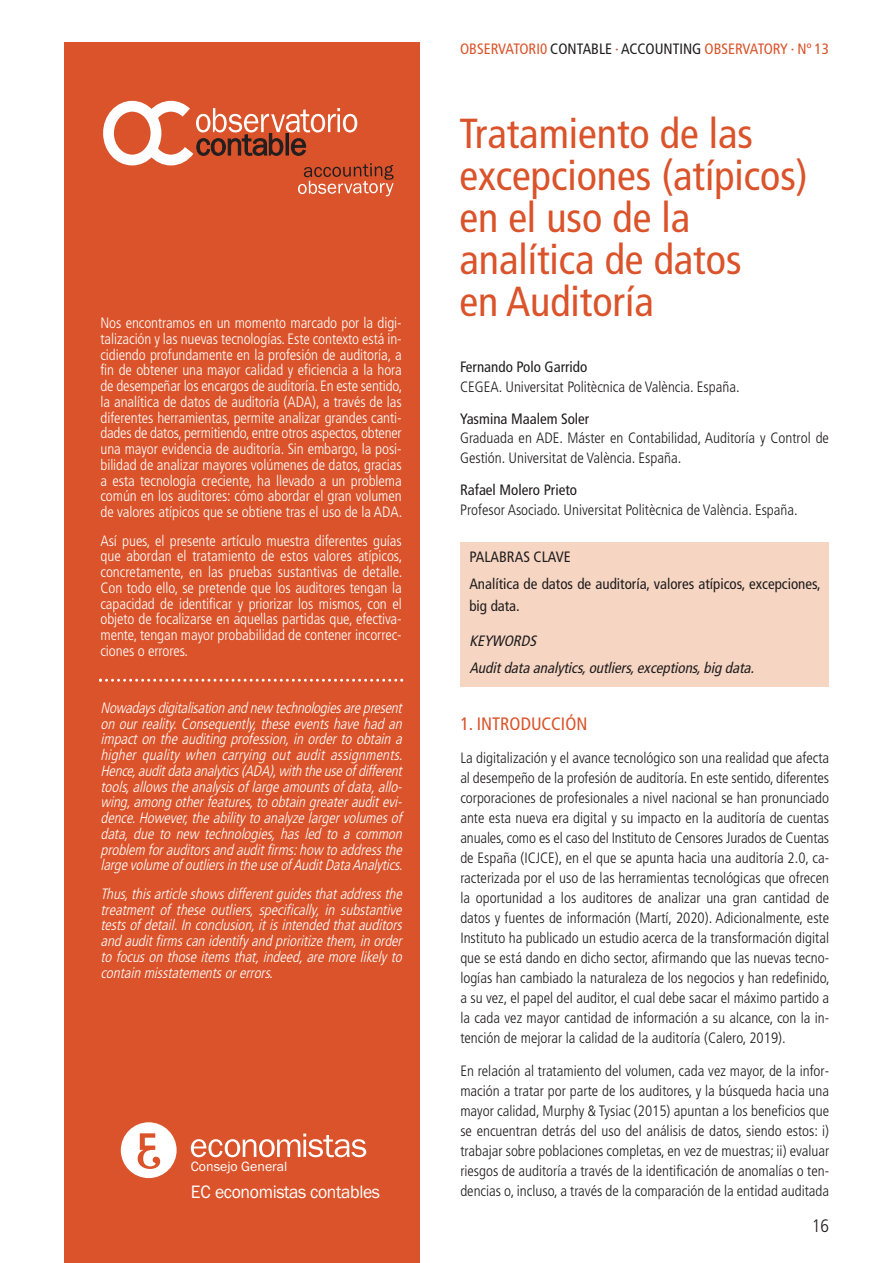
<style>
.page{position:relative;width:893px;height:1263px;background:#fff}
.page>*{position:absolute;margin:0;border:0;box-sizing:border-box;transform-origin:0 0}
.t1{font:condensed 42px/42px "Frutiger";color:#da532a}
.t2{font:18.6px "Franklin Gothic";letter-spacing:-.02em;color:#fff;scale:.95 1}
.t3{font:condensed 18px "Frutiger";color:#da532a}
.t4{font:300 condensed 18px "Frutiger";color:#201d1d}
.t5{font:300 condensed 15px/20px "Frutiger";color:#201d1d;text-align:justify}
.t6{font:300 condensed 15px/15.8px "Frutiger";letter-spacing:-.005em;color:#fff;text-align:justify}
.t7{font:italic 300 condensed 15px/15.8px "Frutiger";letter-spacing:-.005em;color:#fff}
.t8{font:condensed 15px/26.7px "Frutiger";color:#201d1d}
.t9{font:italic condensed 15px/26.7px "Frutiger";color:#201d1d}
.t10{font:condensed 15px "Frutiger";color:#da532a}
.t11{font:13.95px "Franklin Gothic";color:#fff}
.s1{color:#201d1d}
</style>
<div class="page">
<div style="left:64px;top:43px;width:355px;height:1220px;background:#db532a"></div>
<div style="left:103px;top:101px;width:58px;height:64px;border:11px solid #fff;border-radius:50%"></div>
<svg style="left:136px;top:100px;width:258px;height:96px"></svg>
<div style="left:121px;top:1122px;width:56px;height:56px;background:#fff;border-radius:50%"></div>
<svg style="left:138px;top:1133px;width:22px;height:36px"></svg>
<svg style="left:191px;top:1134px;width:175px;height:23px"></svg>
<div style="left:460px;top:542px;width:369px;height:144px;background:#f6d5c3"></div>
<svg style="left:99px;top:679px;width:304px;height:3px"></svg>
<p class="t6" style="left:100px;top:316px;width:303px">Nos encontramos en un momento marcado por la digi&shy;talización y las nuevas tecnologías. Este contexto está in&shy;cidiendo profundamente en la profesión de auditoría, a fin de obtener una mayor calidad y eficiencia a la hora de desempeñar los encargos de auditoría. En este sentido, la analítica de datos de auditoría (ADA), a través de las diferentes herramientas, permite analizar grandes canti&shy;dades de datos, permitiendo, entre otros aspectos, obtener una mayor evidencia de auditoría. Sin embargo, la posi&shy;bilidad de analizar mayores volúmenes de datos, gracias a esta tecnología creciente, ha llevado a un problema común en los auditores: cómo abordar el gran volumen de valores atípicos que se obtiene tras el uso de la ADA.</p>
<p class="t6" style="left:100px;top:534px;width:303px">Así pues, el presente artículo muestra diferentes guías que abordan el tratamiento de estos valores atípicos, concretamente, en las pruebas sustantivas de detalle.<br>Con todo ello, se pretende que los auditores tengan la capacidad de identificar y priorizar los mismos, con el objeto de focalizarse en aquellas partidas que, efectiva&shy;mente, tengan mayor probabilidad de contener incorrec&shy;ciones o errores.</p>
<p class="t7" style="left:100px;top:701px;width:306px">Nowadaysdigitalisation and new technologiesarepresent on our reality. Consequently, these events have had an impact on the auditing profession, in order to obtain a higher quality when carrying out audit assignments.<br>Hence,auditdata analytics(ADA),with theuseof different tools,allowsthe analysisof large amountsof data,allo&shy;wing,among otherfeatures,to obtain greaterauditevi&shy;dence.However,the ability to analyze largervolumesof data, due to new technologies, has led to a common problem forauditorsand auditfirms:how to addressthe large volume of outliersin the use of AuditData Analytics.</p>
<p class="t7" style="left:100px;top:887px;width:306px;text-align:justify">Thus,thisarticle showsdifferentguidesthataddressthe treatment of these outliers, specifically, in substantive testsof detail.In conclusion,itisintended thatauditors and auditfirmscan identify and prioritize them,in order to focus on those items that,indeed,are more likely to contain misstatementsorerrors.</p>
<p class="t11" style="left:191px;top:1161px;width:98px">Consejo General</p>
<p class="t2" style="left:191px;top:1185px;width:201px">EC economistas contables</p>
<p class="t10" style="left:460px;top:43px;width:370px">OBSERVATORI0 <span class="s1">CONTABLE</span> · <span class="s1">ACCOUNTING</span> OBSERVATORY · Nº 13</p>
<h1 class="t1" style="left:459px;top:116px;width:350px">Tratamiento de las excepciones (atípicos) en el uso de la analítica de datos<br>en Auditoría</h1>
<p class="t8" style="left:460px;top:355px;width:129px">Fernando Polo Garrido</p>
<p class="t5" style="left:460px;top:378px;width:281px">CEGEA. Universitat Politècnica de València. España.</p>
<p class="t8" style="left:460px;top:407px;width:131px">Yasmina Maalem Soler</p>
<p class="t5" style="left:460px;top:430px;width:370px;line-height:19.5px">Graduada en ADE. Máster en Contabilidad, Auditoría y Control de<br>Gestión. Universitat de València. España.</p>
<p class="t8" style="left:460px;top:478px;width:118px">Rafael Molero Prieto</p>
<p class="t5" style="left:460px;top:501px;width:339px">Profesor Asociado. Universitat Politècnica de València. España.</p>
<p class="t8" style="left:469px;top:545px;width:353px">PALABRAS CLAVE<br>Analítica de datos de auditoría, valores atípicos, excepciones,</p>
<p class="t8" style="left:469px;top:594px;width:52px">big data.</p>
<p class="t9" style="left:469px;top:629px;width:289px">KEYWORDS<br>Auditdata analytics,outliers,exceptions,big data.</p>
<p class="t3" style="left:460px;top:717px;width:129px">1. INTRODUCCIÓN</p>
<p class="t5" style="left:460px;top:749px;width:371px">La digitalización y el avance tecnológico son una realidad que afecta al desempeño de la profesión de auditoría. En este sentido, diferentes corporaciones de profesionales a nivel nacional se han pronunciado ante esta nueva era digital y su impacto en la auditoría de cuentas anuales, como es el caso del Instituto de Censores Jurados de Cuentas de España (ICJCE), en el que se apunta hacia una auditoría 2.0, ca&shy;racterizada por el uso de las herramientas tecnológicas que ofrecen la oportunidad a los auditores de analizar una gran cantidad de datos y fuentes de información (Martí, 2020). Adicionalmente, este Instituto ha publicado un estudio acerca de la transformación digital que se está dando en dicho sector, afirmando que las nuevas tecno&shy;logías han cambiado la naturaleza de los negocios y han redefinido, a su vez, el papel del auditor, el cual debe sacar el máximo partido a la cada vez mayor cantidad de información a su alcance, con la in&shy;tención de mejorar la calidad de la auditoría (Calero, 2019).</p>
<p class="t5" style="left:460px;top:1062px;width:370px">En relación al tratamiento del volumen, cada vez mayor, de la infor&shy;mación a tratar por parte de los auditores, y la búsqueda hacia una mayor calidad, Murphy &amp; Tysiac (2015) apuntan a los beneficios que se encuentran detrás del uso del análisis de datos, siendo estos: i) trabajar sobre poblaciones completas, en vez de muestras; ii) evaluar riesgos de auditoría a través de la identificación de anomalías o ten&shy;dencias o, incluso, a través de la comparación de la entidad auditada</p>
<p class="t4" style="left:812px;top:1218px;width:19px">16</p>
</div>
